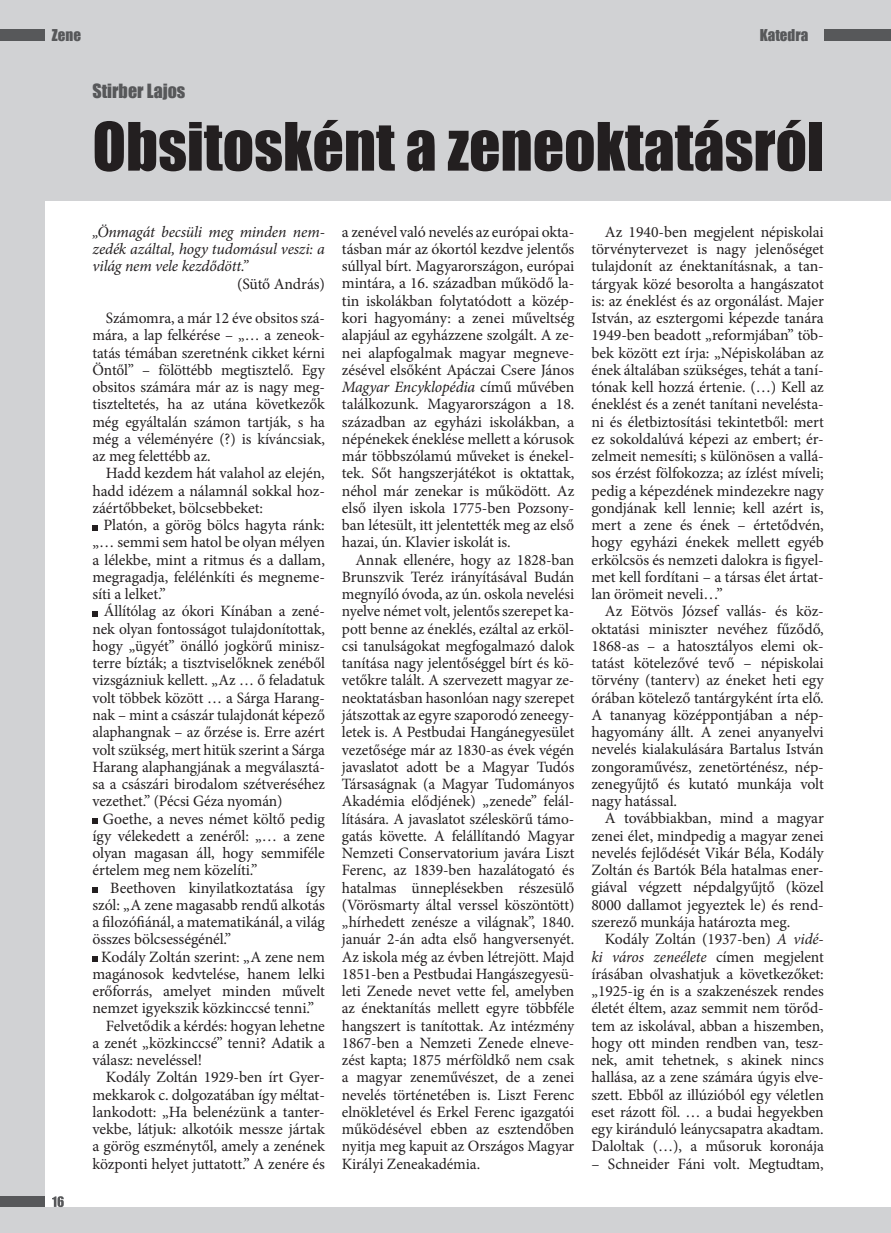
<style>
.page{position:relative;width:891px;height:1233px;background:#fff}
.page>*{position:absolute;margin:0;border:0;box-sizing:border-box;transform-origin:0 0}
.t1{font:61.5px "Impact";color:#231f20}
.t2{font:18px "Impact";color:#57585a}
.t3{font:15.75px/17.2px "Minion Pro";letter-spacing:-.005em;color:#231f20;text-align:justify}
.t4{font:italic 15.75px/17.2px "Minion Pro";letter-spacing:-.01em;color:#231f20;text-align:justify}
.t5{font:15px "Impact";color:#57585a}
.s1{font-style:italic}
</style>
<div class="page">
<div style="left:0;top:0;width:891px;height:201px;background:#d1d2d4"></div>
<div style="left:0;top:1206px;width:891px;height:26px;background:#d1d2d4"></div>
<div style="left:0;top:133px;width:45px;height:1073px;background:#d1d2d4"></div>
<div style="left:824px;top:29px;width:67px;height:12px;background:#57585a"></div>
<svg style="left:52px;top:1196px;width:12px;height:10px"></svg>
<div style="left:0;top:29px;width:45px;height:12px;background:#57585a"></div>
<div style="left:0;top:1196px;width:45px;height:10px;background:#57585a"></div>
<svg style="left:92px;top:525px;width:6px;height:5px"></svg>
<svg style="left:92px;top:611px;width:6px;height:5px"></svg>
<svg style="left:92px;top:818px;width:6px;height:5px"></svg>
<svg style="left:92px;top:887px;width:6px;height:5px"></svg>
<svg style="left:92px;top:956px;width:6px;height:5px"></svg>
<p class="t5" style="left:52px;top:24px;width:31px">Zene</p>
<p class="t5" style="left:760px;top:24px;width:50px">Katedra</p>
<p class="t2" style="left:92px;top:77px;width:94px">Stirber Lajos</p>
<h1 class="t1" style="left:92px;top:99px;width:733px">Obsitosként a zeneoktatásról</h1>
<p class="t4" style="left:92px;top:223px;width:234px">„Önmagát becsüli meg minden nem&shy;zedék azáltal, hogy tudomásul veszi: a világ nem vele kezdődött.”</p>
<p class="t3" style="left:106px;top:266px;width:220px;line-height:34.5px;text-align:right">(Sütő András)<br>Számomra, a már 12 éve obsitos szá-</p>
<p class="t3" style="left:92px;top:327px;width:234px">mára, a lap felkérése – „… a zeneok&shy;tatás témában szeretnénk cikket kérni Öntől” – fölöttébb megtisztelő. Egy obsitos számára már az is nagy meg&shy;tiszteltetés, ha az utána következők még egyáltalán számon tartják, s ha még a véleményére (?) is kíváncsiak, az meg felettébb az.</p>
<p class="t3" style="left:92px;top:465px;width:234px;text-indent:13px">Hadd kezdem hát valahol az elején, hadd idézem a nálamnál sokkal hoz&shy;záértőbbeket, bölcsebbeket:</p>
<p class="t3" style="left:92px;top:516px;width:234px;text-indent:11px">Platón, a görög bölcs hagyta ránk: „… semmi sem hatol be olyan mélyen a lélekbe, mint a ritmus és a dallam, megragadja, felélénkíti és megneme&shy;síti a lelket.”</p>
<p class="t3" style="left:92px;top:603px;width:234px;text-indent:11px">Állítólag az ókori Kínában a zené&shy;nek olyan fontosságot tulajdonítottak, hogy „ügyét” önálló jogkörű minisz&shy;terre bízták; a tisztviselőknek zenéből vizsgázniuk kellett. „Az … ő feladatuk volt többek között … a Sárga Harang&shy;nak – mint a császár tulajdonát képező alaphangnak – az őrzése is. Erre azért volt szükség, mert hitük szerint a Sárga Harang alaphangjának a megválasztá&shy;sa a császári birodalom szétveréséhez vezethet.” (Pécsi Géza nyomán)</p>
<p class="t3" style="left:92px;top:810px;width:234px;text-indent:10px">Goethe, a neves német költő pedig így vélekedett a zenéről: „… a zene olyan magasan áll, hogy semmiféle értelem meg nem közelíti.”</p>
<p class="t3" style="left:110px;top:879px;width:216px">Beethoven kinyilatkoztatása így</p>
<p class="t3" style="left:92px;top:896px;width:234px">szól: „A zene magasabb rendű alkotás</p>
<p class="t3" style="left:92px;top:913px;width:234px">a filozófiánál, a matematikánál, a világ</p>
<p class="t3" style="left:92px;top:930px;width:140px">összes bölcsességénél.”</p>
<p class="t3" style="left:101px;top:948px;width:225px">Kodály Zoltán szerint: „A zene nem</p>
<p class="t3" style="left:92px;top:965px;width:234px">magánosok kedvtelése, hanem lelki</p>
<p class="t3" style="left:92px;top:982px;width:234px">erőforrás, amelyet minden művelt</p>
<p class="t3" style="left:92px;top:999px;width:223px">nemzet igyekszik közkinccsé tenni.”</p>
<p class="t3" style="left:106px;top:1017px;width:220px">Felvetődik a kérdés: hogyan lehetne</p>
<p class="t3" style="left:92px;top:1034px;width:234px">a zenét „közkinccsé” tenni? Adatik a</p>
<p class="t3" style="left:92px;top:1051px;width:111px">válasz: neveléssel!</p>
<p class="t3" style="left:106px;top:1068px;width:220px">Kodály Zoltán 1929-ben írt Gyer-</p>
<p class="t3" style="left:92px;top:1086px;width:234px">mekkarok c. dolgozatában így méltat-</p>
<p class="t3" style="left:92px;top:1103px;width:234px">lankodott: „Ha belenézünk a tanter-</p>
<p class="t3" style="left:92px;top:1120px;width:234px">vekbe, látjuk: alkotóik messze jártak</p>
<p class="t3" style="left:92px;top:1137px;width:234px">a görög eszménytől, amely a zenének</p>
<p class="t3" style="left:92px;top:1155px;width:234px">központi helyet juttatott.” A zenére és</p>
<p class="t3" style="left:342px;top:223px;width:234px">a zenével való nevelés az európai okta&shy;tásban már az ókortól kezdve jelentős súllyal bírt. Magyarországon, európai mintára, a 16. században működő la&shy;tin iskolákban folytatódott a közép&shy;kori hagyomány: a zenei műveltség alapjául az egyházzene szolgált. A ze&shy;nei alapfogalmak magyar megneve&shy;zésével elsőként Apáczai Csere János <span class="s1">Magyar Encyklopédia</span> című művében találkozunk. Magyarországon a 18. században az egyházi iskolákban, a népénekek éneklése mellett a kórusok már többszólamú műveket is énekel&shy;tek. Sőt hangszerjátékot is oktattak, néhol már zenekar is működött. Az első ilyen iskola 1775-ben Pozsony&shy;ban létesült, itt jelentették meg az első hazai, ún. Klavier iskolát is.</p>
<p class="t3" style="left:342px;top:551px;width:234px;text-indent:14px">Annak ellenére, hogy az 1828-ban Brunszvik Teréz irányításával Budán megnyíló óvoda, az ún. oskola nevelési nyelve német volt, jelentős szerepet ka&shy;pott benne az éneklés, ezáltal az erköl&shy;csi tanulságokat megfogalmazó dalok tanítása nagy jelentőséggel bírt és kö&shy;vetőkre talált. A szervezett magyar ze&shy;neoktatásban hasonlóan nagy szerepet játszottak az egyre szaporodó zeneegy&shy;letek is. A Pestbudai Hangánegyesület vezetősége már az 1830-as évek végén javaslatot adott be a Magyar Tudós Társaságnak (a Magyar Tudományos Akadémia elődjének) „zenede” felál&shy;lítására. A javaslatot széleskörű támo&shy;gatás követte. A felállítandó Magyar Nemzeti Conservatorium javára Liszt Ferenc, az 1839-ben hazalátogató és hatalmas ünneplésekben részesülő (Vörösmarty által verssel köszöntött) „hírhedett zenésze a világnak”, 1840. január 2-án adta első hangversenyét.<br>Az iskola még az évben létrejött. Majd 1851-ben a Pestbudai Hangászegyesü&shy;leti Zenede nevet vette fel, amelyben az énektanítás mellett egyre többféle hangszert is tanítottak. Az intézmény 1867-ben a Nemzeti Zenede elneve&shy;zést kapta; 1875 mérföldkő nem csak a magyar zeneművészet, de a zenei nevelés történetében is. Liszt Ferenc elnökletével és Erkel Ferenc igazgatói működésével ebben az esztendőben nyitja meg kapuit az Országos Magyar Királyi Zeneakadémia.</p>
<p class="t3" style="left:591px;top:223px;width:234px;text-indent:13px">Az 1940-ben megjelent népiskolai törvénytervezet is nagy jelenőséget tulajdonít az énektanításnak, a tan&shy;tárgyak közé besorolta a hangászatot is: az éneklést és az orgonálást. Majer István, az esztergomi képezde tanára 1949-ben beadott „reformjában” töb&shy;bek között ezt írja: „Népiskolában az ének általában szükséges, tehát a taní&shy;tónak kell hozzá értenie. (…) Kell az éneklést és a zenét tanítani nevelésta&shy;ni és életbiztosítási tekintetből: mert ez sokoldalúvá képezi az embert; ér&shy;zelmeit nemesíti; s különösen a vallá&shy;sos érzést fölfokozza; az ízlést míveli; pedig a képezdének mindezekre nagy gondjának kell lennie; kell azért is, mert a zene és ének – értetődvén, hogy egyházi énekek mellett egyéb erkölcsös és nemzeti dalokra is figyel&shy;met kell fordítani – a társas élet ártat&shy;lan örömeit neveli…”</p>
<p class="t3" style="left:591px;top:602px;width:234px;text-indent:13px">Az Eötvös József vallás- és köz&shy;oktatási miniszter nevéhez fűződő, 1868-as – a hatosztályos elemi ok&shy;tatást kötelezővé tevő – népiskolai törvény (tanterv) az éneket heti egy órában kötelező tantárgyként írta elő.<br>A tananyag középpontjában a nép&shy;hagyomány állt. A zenei anyanyelvi nevelés kialakulására Bartalus István zongoraművész, zenetörténész, nép&shy;zenegyűjtő és kutató munkája volt nagy hatással.</p>
<p class="t3" style="left:591px;top:809px;width:234px;text-indent:13px">A továbbiakban, mind a magyar zenei élet, mindpedig a magyar zenei nevelés fejlődését Vikár Béla, Kodály Zoltán és Bartók Béla hatalmas ener&shy;giával végzett népdalgyűjtő (közel 8000 dallamot jegyeztek le) és rend&shy;szerező munkája határozta meg.</p>
<p class="t3" style="left:591px;top:930px;width:234px;text-indent:14px">Kodály Zoltán (1937-ben) <span class="s1">A vidé&shy;ki város zeneélete</span> címen megjelent írásában olvashatjuk a következőket: „1925-ig én is a szakzenészek rendes életét éltem, azaz semmit nem törőd&shy;tem az iskolával, abban a hiszemben, hogy ott minden rendben van, tesz&shy;nek, amit tehetnek, s akinek nincs hallása, az a zene számára úgyis elve&shy;szett. Ebből az illúzióból egy véletlen eset rázott föl. … a budai hegyekben egy kiránduló leánycsapatra akadtam.<br>Daloltak (…), a műsoruk koronája</p>
<p class="t3" style="left:591px;top:1155px;width:234px">– Schneider Fáni volt. Megtudtam,</p>
</div>
